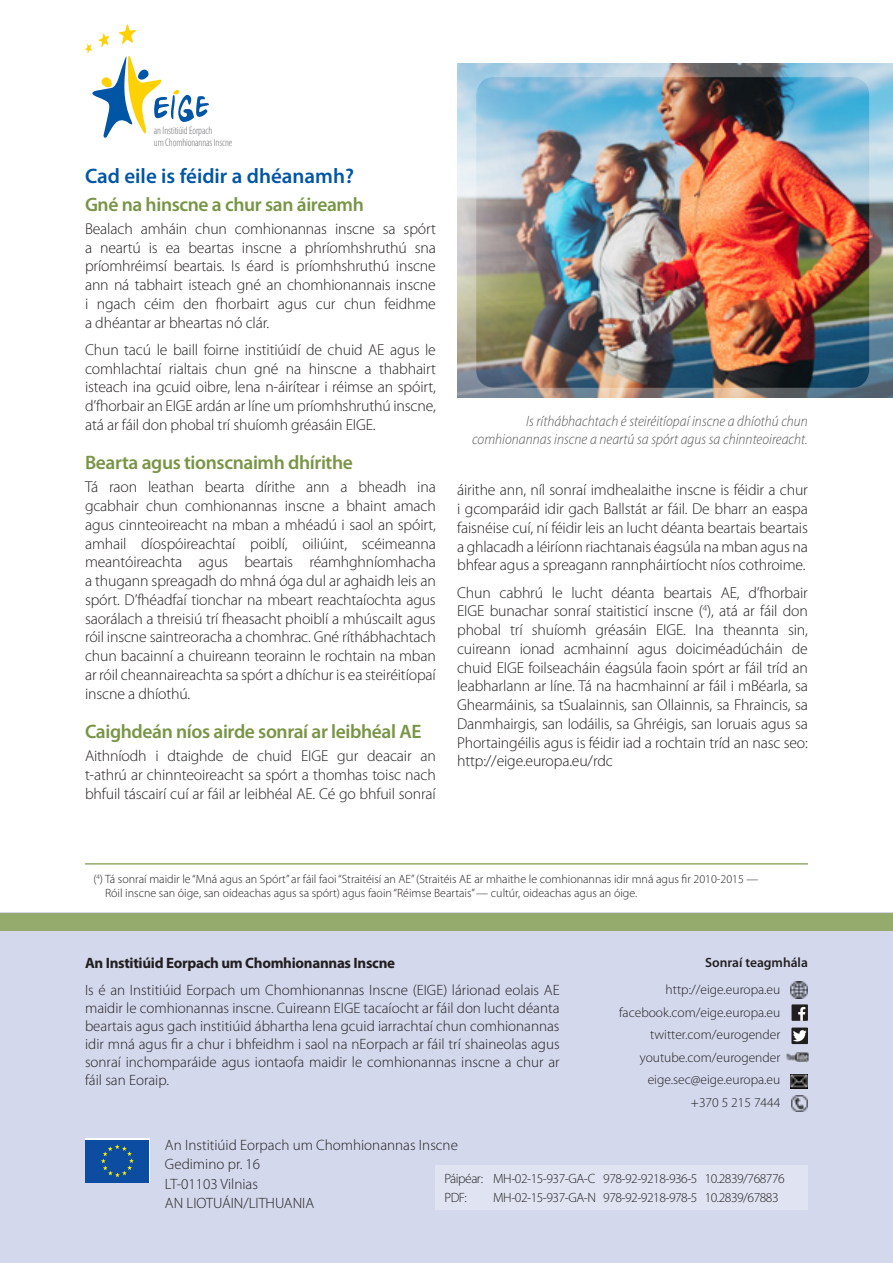
<style>
.page{position:relative;width:893px;height:1263px;background:#fff}
.page>*{position:absolute;margin:0;border:0;box-sizing:border-box;transform-origin:0 0}
.Title_1{font:600 21px "Myriad Pro";color:#0155a5}
.Title_2{font:600 19.5px "Myriad Pro";letter-spacing:-.02em;color:#789445}
.Body_text{font:300 15.75px/18.8px "Myriad Pro";letter-spacing:-.01em;color:#231f20;text-align:justify}
.t1{font:300 15px/18px "Myriad Pro";color:#231f20;text-align:justify}
.t2{font:italic 300 semi-condensed 15px/18px "Myriad Pro";color:#57585a;text-align:right}
.t3{font:700 15px "Myriad Pro";letter-spacing:-.02em;color:#231f20}
.t4{font:300 13.5px "Myriad Pro";color:#231f20}
.t5{font:300 13.5px "Myriad Pro";letter-spacing:-.035em;color:#231f20}
.t6{font:600 13.5px "Myriad Pro";color:#231f20}
.Footnote_first{font:300 12px/14.4px "Myriad Pro";color:#231f20}
.t7{font:300 condensed 10.8px/12.1px "Myriad Pro";letter-spacing:-.01em;color:#717074}
</style>
<div class="page">
<svg style="left:85px;top:24px;width:124px;height:114px"></svg>
<img style="left:457px;top:64px;width:436px;height:334px">
<div style="left:0;top:913px;width:893px;height:350px;background:#d3d8ec"></div>
<hr style="left:85px;top:863px;width:723px;height:1px;background:#5d8125">
<div style="left:0;top:913px;width:893px;height:17px;background:#95aa6d"></div>
<div style="left:85px;top:1138px;width:65px;height:45px;background:#fff"></div>
<div style="left:86px;top:1140px;width:63px;height:42px;background:#0d4da1"></div>
<svg style="left:101px;top:1144px;width:33px;height:33px"></svg>
<div style="left:791px;top:1027px;width:17px;height:17px;background:#201d1e"></div>
<svg style="left:793px;top:1030px;width:14px;height:11px"></svg>
<img style="left:786px;top:1052px;width:23px;height:10px">
<div style="left:791px;top:1004px;width:17px;height:17px;background:#231f20"></div>
<svg style="left:798px;top:1007px;width:7px;height:14px"></svg>
<div style="left:436px;top:1165px;width:372px;height:45px;background:#e0e4f2"></div>
<img style="left:791px;top:982px;width:16px;height:16px">
<img style="left:791px;top:1095px;width:16px;height:16px">
<img style="left:790px;top:1074px;width:18px;height:14px">
<img style="left:476px;top:77px;width:393px;height:311px">
<p class="t7" style="left:154px;top:124px;width:80px">an Institiúid Eorpach<br>um Chomhionannas Inscne</p>
<p class="Title_1" style="left:85px;top:164px;width:270px">Cad eile is féidir a dhéanamh?</p>
<p class="Title_2" style="left:85px;top:193px;width:280px">Gné na hinscne a chur san áireamh</p>
<p class="Body_text" style="left:85px;top:219px;width:352px">Bealach amháin chun comhionannas inscne sa spórt a neartú is ea beartas inscne a phríomhshruthú sna príomhréimsí beartais. Is éard is príomhshruthú inscne ann ná tabhairt isteach gné an chomhionannais inscne i ngach céim den fhorbairt agus cur chun feidhme a dhéantar ar bheartas nó clár.</p>
<p class="Body_text" style="left:85px;top:340px;width:352px">Chun tacú le baill foirne institiúidí de chuid AE agus le comhlachtaí rialtais chun gné na hinscne a thabhairt isteach ina gcuid oibre, lena n‑áirítear i réimse an spóirt, d’fhorbair an EIGE ardán ar líne um príomhshruthú inscne, atá ar fáil don phobal trí shuíomh gréasáin EIGE.</p>
<p class="Title_2" style="left:85px;top:452px;width:269px">Bearta agus tionscnaimh dhírithe</p>
<p class="Body_text" style="left:85px;top:478px;width:352px">Tá raon leathan bearta dírithe ann a bheadh ina gcabhair chun comhionannas inscne a bhaint amach agus cinnteoireacht na mban a mhéadú i saol an spóirt, amhail díospóireachtaí poiblí, oiliúint, scéimeanna meantóireachta agus beartais réamhghníomhacha a thugann spreagadh do mhná óga dul ar aghaidh leis an spórt. D’fhéadfaí tionchar na mbeart reachtaíochta agus saorálach a threisiú trí fheasacht phoiblí a mhúscailt agus róil inscne saintreoracha a chomhrac. Gné ríthábhachtach chun bacainní a chuireann teorainn le rochtain na mban ar róil cheannaireachta sa spórt a dhíchur is ea steiréitíopaí inscne a dhíothú.</p>
<p class="Title_2" style="left:85px;top:721px;width:338px">Caighdeán níos airde sonraí ar leibhéal AE</p>
<p class="Body_text" style="left:85px;top:747px;width:352px">Aithníodh i dtaighde de chuid EIGE gur deacair an t‑athrú ar chinnteoireacht sa spórt a thomhas toisc nach bhfuil táscairí cuí ar fáil ar leibhéal AE. Cé go bhfuil sonraí</p>
<p class="t2" style="left:472px;top:412px;width:337px">Is ríthábhachtach é steiréitíopaí inscne a dhíothú chun comhionannas inscne a neartú sa spórt agus sa chinnteoireacht.</p>
<p class="Body_text" style="left:457px;top:481px;width:352px">áirithe ann, níl sonraí imdhealaithe inscne is féidir a chur i gcomparáid idir gach Ballstát ar fáil. De bharr an easpa faisnéise cuí, ní féidir leis an lucht déanta beartais beartais a ghlacadh a léiríonn riachtanais éagsúla na mban agus na bhfear agus a spreagann rannpháirtíocht níos cothroime.</p>
<p class="Body_text" style="left:457px;top:583px;width:352px">Chun cabhrú le lucht déanta beartais AE, d’fhorbair EIGE bunachar sonraí staitisticí inscne (<sup>4</sup>), atá ar fáil don phobal trí shuíomh gréasáin EIGE. Ina theannta sin, cuireann ionad acmhainní agus doiciméadúcháin de chuid EIGE foilseacháin éagsúla faoin spórt ar fáil tríd an leabharlann ar líne. Tá na hacmhainní ar fáil i mBéarla, sa Ghearmáinis, sa tSualainnis, san Ollainnis, sa Fhraincis, sa Danmhairgis, san Iodáilis, sa Ghréigis, san Ioruais agus sa Phortaingéilis agus is féidir iad a rochtain tríd an nasc seo: http://eige.europa.eu/rdc</p>
<p class="Footnote_first" style="left:105px;top:871px;width:655px;text-indent:-12px">(<sup>4</sup>) Tá sonraí maidir le “Mná agus an Spórt” ar fáil faoi “Straitéisí an AE” (Straitéis AE ar mhaithe le comhionannas idir mná agus fir 2010-2015 —<br>Róil inscne san óige, san oideachas agus sa spórt) agus faoin “Réimse Beartais” — cultúr, oideachas agus an óige.</p>
<p class="t3" style="left:85px;top:953px;width:312px">An Institiúid Eorpach um Chomhionannas Inscne</p>
<p class="t1" style="left:85px;top:981px;width:476px">Is é an Institiúid Eorpach um Chomhionannas Inscne (EIGE) lárionad eolais AE maidir le comhionannas inscne. Cuireann EIGE tacaíocht ar fáil don lucht déanta beartais agus gach institiúid ábhartha lena gcuid iarrachtaí chun comhionannas idir mná agus fir a chur i bhfeidhm i saol na nEorpach ar fáil trí shaineolas agus sonraí inchomparáide agus iontaofa maidir le comhionannas inscne a chur ar fáil san Eoraip.</p>
<p class="t6" style="left:705px;top:955px;width:104px">Sonraí teagmhála</p>
<p class="t4" style="left:666px;top:982px;width:116px">http://eige.europa.eu</p>
<p class="t4" style="left:619px;top:1005px;width:163px">facebook.com/eige.europa.eu</p>
<p class="t4" style="left:650px;top:1027px;width:132px">twitter.com/eurogender</p>
<p class="t4" style="left:640px;top:1050px;width:142px">youtube.com/eurogender</p>
<p class="t4" style="left:648px;top:1072px;width:134px">eige.sec@eige.europa.eu</p>
<p class="t4" style="left:691px;top:1095px;width:91px">+370 5 215 7444</p>
<p class="t1" style="left:165px;top:1136px;width:294px">An Institiúid Eorpach um Chomhionannas Inscne</p>
<p class="t1" style="left:165px;top:1155px;width:97px">Gedimino pr. 16</p>
<p class="t1" style="left:165px;top:1175px;width:95px">LT-01103 Vilnias</p>
<p class="t1" style="left:165px;top:1194px;width:151px">AN LIOTUÁIN/LITHUANIA</p>
<p class="t5" style="left:444px;top:1171px;width:40px">Páipéar:</p>
<p class="t5" style="left:493px;top:1171px;width:104px">MH-02-15-937-GA-C</p>
<p class="t5" style="left:603px;top:1171px;width:96px">978-92-9218-936-5</p>
<p class="t5" style="left:705px;top:1171px;width:82px">10.2839/768776</p>
<p class="t4" style="left:444px;top:1190px;width:24px">PDF:</p>
<p class="t5" style="left:493px;top:1190px;width:104px">MH-02-15-937-GA-N</p>
<p class="t5" style="left:603px;top:1190px;width:96px">978-92-9218-978-5</p>
<p class="t5" style="left:705px;top:1190px;width:75px">10.2839/67883</p>
</div>
